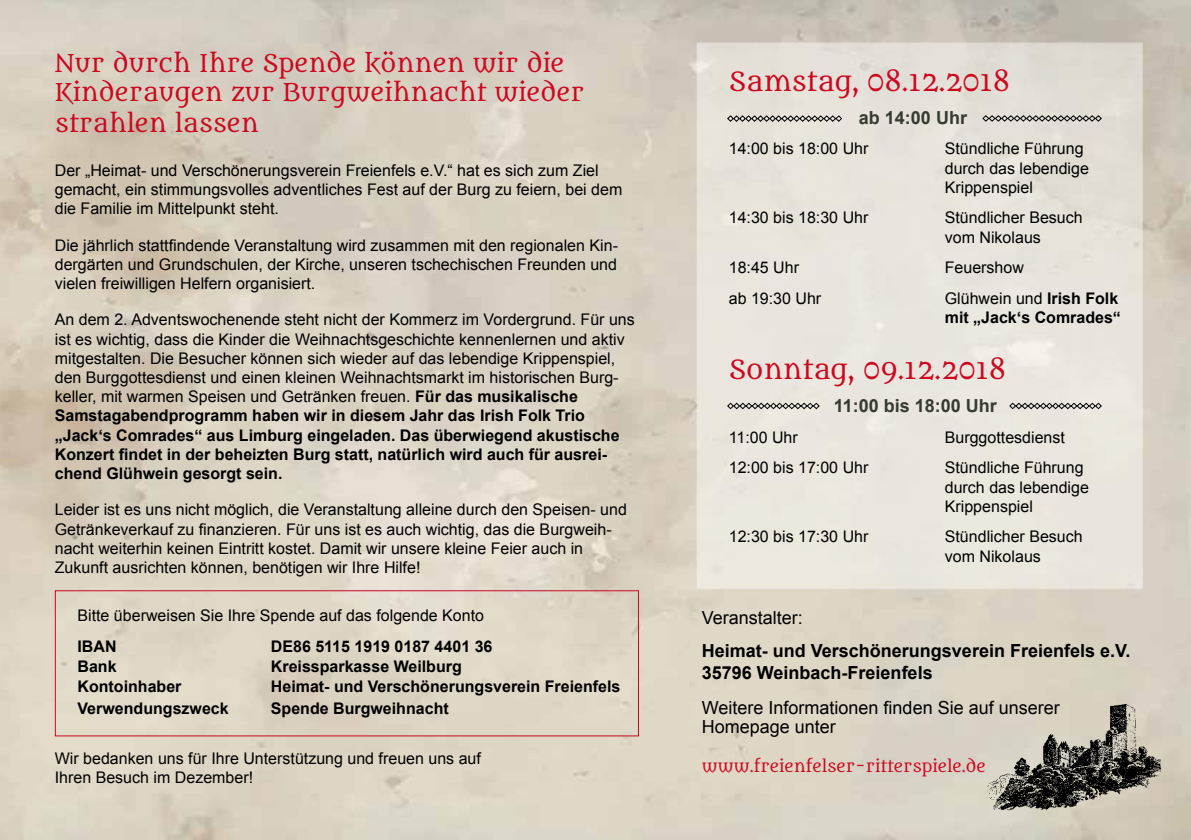
<style>
.page{position:relative;width:1191px;height:840px;background:#fff}
.page>*{position:absolute;margin:0;border:0;box-sizing:border-box;transform-origin:0 0}
.t1{font:26px "Metamorphous";color:#cd071e}
.t2{font:24px/28.8px "Metamorphous";color:#cd071e}
.t3{font:700 18px/22px "Arial";color:#000}
.t4{font:18px/19.2px "Arial";color:#000}
.t5{font:700 18px "Arial";color:#363b31}
.t6{font:16px/19.2px "Arial";color:#000}
.t7{font:700 16px/19.2px "Arial";color:#000}
.t8{font:16px "Metamorphous";color:#cd071e}
.s1{font-weight:700}
.s2{font-weight:400}
</style>
<div class="page">
<img style="left:0;top:0;width:1191px;height:839px">
<div style="left:696px;top:43px;width:446px;height:545px;background:#e9e4dd;border:2px solid #fff"></div>
<svg style="left:727px;top:115px;width:115px;height:7px"></svg>
<svg style="left:727px;top:402px;width:93px;height:7px"></svg>
<svg style="left:1009px;top:402px;width:93px;height:7px"></svg>
<svg style="left:982px;top:115px;width:120px;height:7px"></svg>
<div style="left:55px;top:590px;width:584px;height:146px;border:1px solid #cd071e"></div>
<img style="left:986px;top:702px;width:174px;height:111px">
<h2 class="t2" style="left:55px;top:49px;width:531px">Nur durch Ihre Spende können wir die<br>Kinderaugen zur Burgweihnacht wieder</h2>
<h2 class="t2" style="left:55px;top:109px;width:205px">strahlen lassen</h2>
<p class="t6" style="left:55px;top:161px;width:569px">Der „Heimat- und Verschönerungsverein Freienfels e.V.“ hat es sich zum Ziel gemacht, ein stimmungsvolles adventliches Fest auf der Burg zu feiern, bei dem die Familie im Mittelpunkt steht.</p>
<p class="t6" style="left:55px;top:235px;width:564px;text-align:justify">Die jährlich stattfindende Veranstaltung wird zusammen mit den regionalen Kin&shy;dergärten und Grundschulen, der Kirche, unseren tschechischen Freunden und vielen freiwilligen Helfern organisiert.</p>
<p class="t6" style="left:55px;top:310px;width:581px">An dem 2. Adventswochenende steht nicht der Kommerz im Vordergrund. Für uns ist es wichtig, dass die Kinder die Weihnachtsgeschichte kennenlernen und aktiv mitgestalten. Die Besucher können sich wieder auf das lebendige Krippenspiel, den Burggottesdienst und einen kleinen Weihnachtsmarkt im historischen Burg&shy;keller, mit warmen Speisen und Getränken freuen. <span class="s1">Für das musikalische Samstagabendprogramm haben wir in diesem Jahr das Irish Folk Trio „Jack‘s Comrades“ aus Limburg eingeladen. Das überwiegend akustische Konzert findet in der beheizten Burg statt, natürlich wird auch für ausrei&shy;chend Glühwein gesorgt sein.</span></p>
<p class="t6" style="left:55px;top:500px;width:573px">Leider ist es uns nicht möglich, die Veranstaltung alleine durch den Speisen- und Getränkeverkauf zu finanzieren. Für uns ist es auch wichtig, das die Burgweih&shy;nacht weiterhin keinen Eintritt kostet. Damit wir unsere kleine Feier auch in Zukunft ausrichten können, benötigen wir Ihre Hilfe!</p>
<p class="t6" style="left:77px;top:605px;width:408px">Bitte überweisen Sie Ihre Spende auf das folgende Konto</p>
<p class="t7" style="left:77px;top:637px;width:41px">IBAN</p>
<p class="t7" style="left:271px;top:637px;width:223px">DE86 5115 1919 0187 4401 36</p>
<p class="t7" style="left:77px;top:657px;width:41px">Bank</p>
<p class="t7" style="left:271px;top:657px;width:192px">Kreissparkasse Weilburg</p>
<p class="t7" style="left:77px;top:677px;width:105px">Kontoinhaber</p>
<p class="t7" style="left:271px;top:677px;width:351px">Heimat- und Verschönerungsverein Freienfels</p>
<p class="t7" style="left:77px;top:699px;width:153px">Verwendungszweck</p>
<p class="t7" style="left:271px;top:699px;width:179px">Spende Burgweihnacht</p>
<p class="t6" style="left:55px;top:748px;width:427px">Wir bedanken uns für Ihre Unterstützung und freuen uns auf<br>Ihren Besuch im Dezember!</p>
<h1 class="t1" style="left:729px;top:66px;width:283px">Samstag, 08.12.2018</h1>
<p class="t5" style="left:859px;top:106px;width:110px">ab 14:00 Uhr</p>
<p class="t6" style="left:729px;top:139px;width:141px">14:00 bis 18:00 Uhr</p>
<p class="t6" style="left:944px;top:139px;width:146px">Stündliche Führung durch das lebendige<br>Krippenspiel</p>
<p class="t6" style="left:728px;top:208px;width:141px">14:30 bis 18:30 Uhr</p>
<p class="t6" style="left:944px;top:208px;width:139px">Stündlicher Besuch vom Nikolaus</p>
<p class="t6" style="left:728px;top:258px;width:72px">18:45 Uhr</p>
<p class="t6" style="left:944px;top:258px;width:81px">Feuershow</p>
<p class="t6" style="left:728px;top:288px;width:94px">ab 19:30 Uhr</p>
<p class="t7" style="left:944px;top:289px;width:178px"><span class="s2">Glühwein und</span> Irish Folk mit „Jack‘s Comrades“</p>
<h1 class="t1" style="left:729px;top:354px;width:279px">Sonntag, 09.12.2018</h1>
<p class="t5" style="left:834px;top:394px;width:165px">11:00 bis 18:00 Uhr</p>
<p class="t6" style="left:729px;top:427px;width:71px">11:00 Uhr</p>
<p class="t6" style="left:945px;top:427px;width:122px">Burggottesdienst</p>
<p class="t6" style="left:729px;top:458px;width:141px">12:00 bis 17:00 Uhr</p>
<p class="t6" style="left:944px;top:458px;width:146px">Stündliche Führung durch das lebendige<br>Krippenspiel</p>
<p class="t6" style="left:728px;top:527px;width:141px">12:30 bis 17:30 Uhr</p>
<p class="t6" style="left:944px;top:527px;width:139px">Stündlicher Besuch vom Nikolaus</p>
<p class="t4" style="left:702px;top:607px;width:103px">Veranstalter:</p>
<p class="t3" style="left:702px;top:640px;width:430px">Heimat- und Verschönerungsverein Freienfels e.V.<br>35796 Weinbach-Freienfels</p>
<p class="t4" style="left:702px;top:698px;width:359px">Weitere Informationen finden Sie auf unserer<br>Homepage unter</p>
<p class="t8" style="left:702px;top:756px;width:285px">www.freienfelser-ritterspiele.de</p>
</div>
